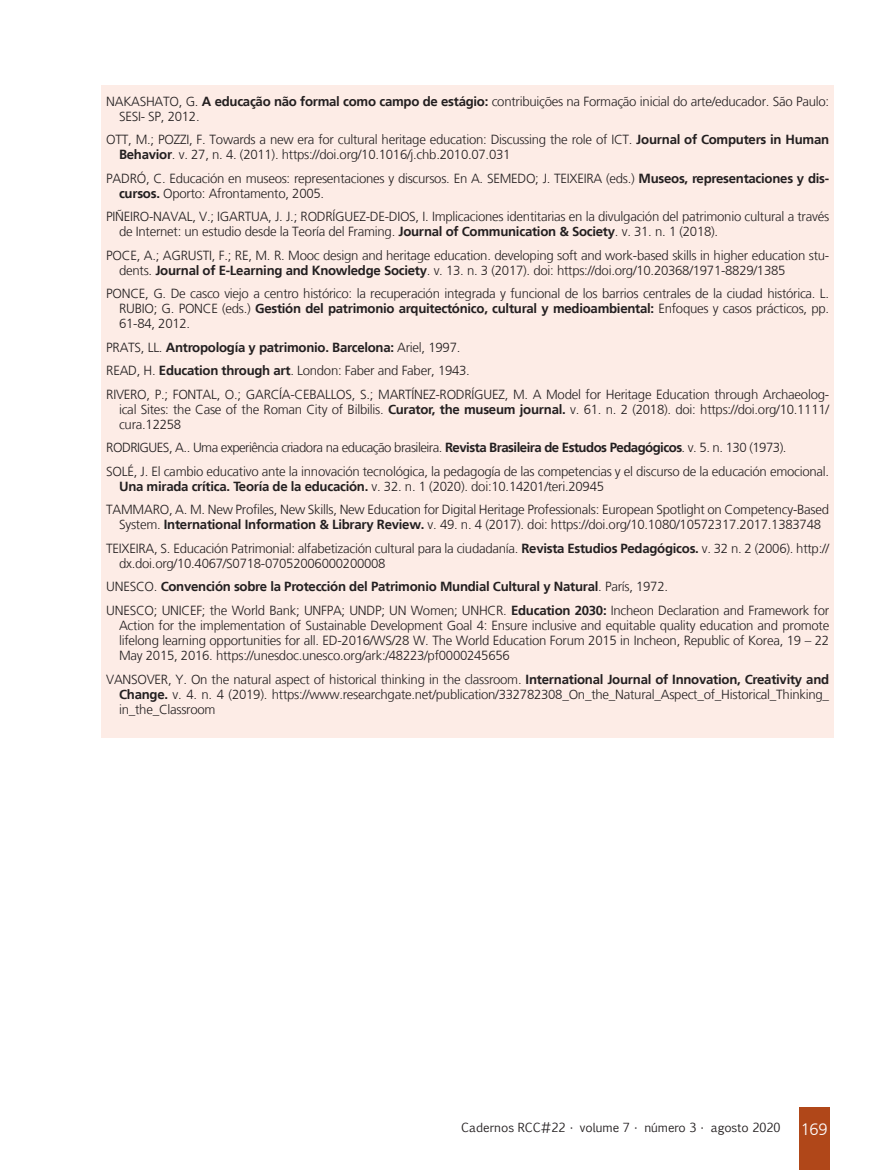
<style>
.page{position:relative;width:893px;height:1170px;background:#fff}
.page>*{position:absolute;margin:0;border:0;box-sizing:border-box;transform-origin:0 0}
.Referências__8_8{font:300 13.2px/15px "Frutiger LT";letter-spacing:-.02em;color:#231f20}
.Referências__8_8-2{font:700 13.2px "Frutiger LT";letter-spacing:-.02em;color:#231f20}
.Referências__8_8-3{font:300 13.2px "Frutiger LT";letter-spacing:-.04em;color:#231f20}
.t1{font:12px "Euphemia CAS";color:#231f20}
.s1{font-weight:700}
.s2{font-weight:300}
.s3{font-family:"Frutiger LT";font-weight:300;font-size:16.5px;color:#fff}
</style>
<div class="page">
<div style="left:799px;top:1107px;width:30px;height:62px;background:#b04719"></div>
<div style="left:102px;top:85px;width:732px;height:652px;background:#fdece6"></div>
<p class="Referências__8_8" style="left:119px;top:94px;width:712px;text-indent:-13px">NAKASHATO, G. <span class="s1">A educação não formal como campo de estágio:</span> contribuições na Formação inicial do arte/educador. São Paulo:<br>SESI- SP, 2012.</p>
<p class="Referências__8_8" style="left:119px;top:132px;width:712px;text-indent:-13px">OTT, M.; POZZI, F. Towards a new era for cultural heritage education: Discussing the role of ICT. <span class="s1">Journal of Computers in Human<br>Behavior</span>. v. 27, n. 4. (2011). https://doi.org/10.1016/j.chb.2010.07.031</p>
<p class="Referências__8_8" style="left:119px;top:171px;width:712px;text-indent:-13px">PADRÓ, C. Educación en museos: representaciones y discursos. En A. SEMEDO; J. TEIXEIRA (eds.) <span class="s1">Museos, representaciones y dis&shy;cursos.</span> Oporto: Afrontamento, 2005.</p>
<p class="Referências__8_8" style="left:119px;top:209px;width:712px;text-indent:-13px">PIÑEIRO-NAVAL, V.; IGARTUA, J. J.; RODRÍGUEZ-DE-DIOS, I. Implicaciones identitarias en la divulgación del patrimonio cultural a través de Internet: un estudio desde la Teoría del Framing. <span class="s1">Journal of Communication &amp; Society</span>. v. 31. n. 1 (2018).</p>
<p class="Referências__8_8" style="left:119px;top:248px;width:712px;text-indent:-13px">POCE, A.; AGRUSTI, F.; RE, M. R. Mooc design and heritage education. developing soft and work-based skills in higher education stu&shy;dents. <span class="s1">Journal of E-Learning and Knowledge Society</span>. v. 13. n. 3 (2017). doi: https://doi.org/10.20368/1971-8829/1385</p>
<p class="Referências__8_8" style="left:119px;top:286px;width:712px;text-align:justify;text-indent:-13px">PONCE, G. De casco viejo a centro histórico: la recuperación integrada y funcional de los barrios centrales de la ciudad histórica. L.<br>RUBIO; G. PONCE (eds.) <span class="s1">Gestión del patrimonio arquitectónico, cultural y medioambiental:</span> Enfoques y casos prácticos, pp.<br>61-84, 2012.</p>
<p class="Referências__8_8-2" style="left:106px;top:339px;width:356px"><span class="s2">PRATS, LL.</span> Antropología y patrimonio. Barcelona: <span class="s2">Ariel, 1997.</span></p>
<p class="Referências__8_8" style="left:106px;top:363px;width:365px">READ, H. <span class="s1">Education through art</span>. London: Faber and Faber, 1943.</p>
<p class="Referências__8_8" style="left:119px;top:387px;width:712px;text-align:justify;text-indent:-13px">RIVERO, P.; FONTAL, O.; GARCÍA-CEBALLOS, S.; MARTÍNEZ-RODRÍGUEZ, M. A Model for Heritage Education through Archaeolog&shy;ical Sites: the Case of the Roman City of Bilbilis. <span class="s1">Curator, the museum journal.</span> v. 61. n. 2 (2018). doi: https://doi.org/10.1111/ cura.12258</p>
<p class="Referências__8_8-3" style="left:106px;top:440px;width:682px">RODRIGUES, A.. Uma experiência criadora na educação brasileira. <span class="s1">Revista Brasileira de Estudos Pedagógicos</span>. v. 5. n. 130 (1973).</p>
<p class="Referências__8_8" style="left:119px;top:464px;width:712px;text-indent:-13px">SOLÉ, J. El cambio educativo ante la innovación tecnológica, la pedagogía de las competencias y el discurso de la educación emocional.<br><span class="s1">Una mirada crítica. Teoría de la educación.</span> v. 32. n. 1 (2020). doi:10.14201/teri.20945</p>
<p class="Referências__8_8" style="left:106px;top:502px;width:724px;text-align:center">TAMMARO, A. M. New Profiles, New Skills, New Education for Digital Heritage Professionals: European Spotlight on Competency-Based<br>System. <span class="s1">International Information &amp; Library Review.</span> v. 49. n. 4 (2017). doi: https://doi.org/10.1080/10572317.2017.1383748</p>
<p class="Referências__8_8" style="left:119px;top:541px;width:712px;text-indent:-13px">TEIXEIRA, S. Educación Patrimonial: alfabetización cultural para la ciudadanía. <span class="s1">Revista Estudios Pedagógicos.</span> v. 32 n. 2 (2006). http:// dx.doi.org/10.4067/S0718-07052006000200008</p>
<p class="Referências__8_8-2" style="left:106px;top:579px;width:563px"><span class="s2">UNESCO.</span> Convención sobre la Protección del Patrimonio Mundial Cultural y Natural<span class="s2">. París, 1972.</span></p>
<p class="Referências__8_8" style="left:119px;top:603px;width:712px;text-align:justify;text-indent:-13px">UNESCO; UNICEF; the World Bank; UNFPA; UNDP; UN Women; UNHCR. <span class="s1">Education 2030:</span> Incheon Declaration and Framework for Action for the implementation of Sustainable Development Goal 4: Ensure inclusive and equitable quality education and promote lifelong learning opportunities for all. ED-2016/WS/28 W. The World Education Forum 2015 in Incheon, Republic of Korea, 19 – 22<br>May 2015, 2016. https://unesdoc.unesco.org/ark:/48223/pf0000245656</p>
<p class="Referências__8_8" style="left:119px;top:671px;width:712px;text-align:justify;text-indent:-13px">VANSOVER, Y. On the natural aspect of historical thinking in the classroom. <span class="s1">International Journal of Innovation, Creativity and Change.</span> v. 4. n. 4 (2019). https://www.researchgate.net/publication/332782308_On_the_Natural_Aspect_of_Historical_Thinking_ in_the_Classroom</p>
<p class="t1" style="left:461px;top:1119px;width:368px">Cadernos RCC#22 • volume 7 • número 3 • agosto 2020 <span class="s3">169</span></p>
</div>
